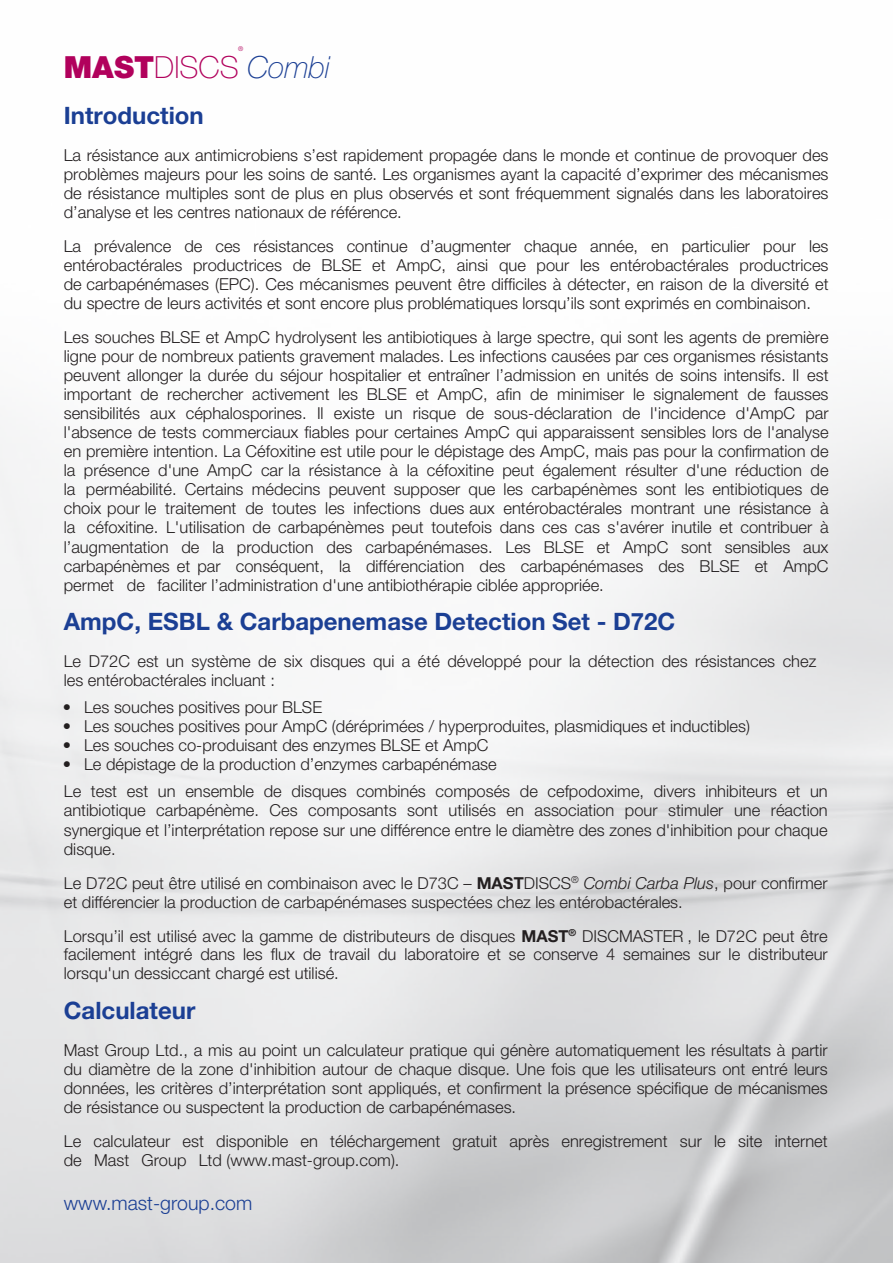
<style>
.page{position:relative;width:893px;height:1263px;background:#fff}
.page>*{position:absolute;margin:0;border:0;box-sizing:border-box;transform-origin:0 0}
.t1{font:100 30.6px "Helvetica Neue";color:#b1015c}
.t2{font:700 24px "Helvetica Neue LT Std";color:#1b3f94}
.t3{font:300 19.5px "Helvetica Neue LT Std";color:#1b3f94}
.Text_-_Body_Text__10{font:300 16.5px/19px "Helvetica Neue LT Std";color:#231f20;text-align:justify}
.t4{font:300 6.45px "Helvetica Neue";color:#b1015c}
.s1{font-weight:900}
.s2{font-style:italic;color:#1b3f94}
.s3{font-weight:700}
.s4{font-style:italic}
</style>
<div class="page">
<p class="t4" style="left:238px;top:45px;width:7px">®</p>
<p class="t1" style="left:64px;top:49px;width:268px"><span class="s1">MAST</span>DISCS <span class="s2">Combi</span></p>
<p class="t2" style="left:64px;top:101px;width:141px">Introduction</p>
<p class="Text_-_Body_Text__10" style="left:64px;top:145px;width:766px">La résistance aux antimicrobiens s’est rapidement propagée dans le monde et continue de provoquer des problèmes majeurs pour les soins de santé. Les organismes ayant la capacité d’exprimer des mécanismes de résistance multiples sont de plus en plus observés et sont fréquemment signalés dans les laboratoires d’analyse et les centres nationaux de référence.</p>
<p class="Text_-_Body_Text__10" style="left:64px;top:236px;width:766px">La prévalence de ces résistances continue d’augmenter chaque année, en particulier pour les entérobactérales productrices de BLSE et AmpC, ainsi que pour les entérobactérales productrices de carbapénémases (EPC). Ces mécanismes peuvent être difficiles à détecter, en raison de la diversité et du spectre de leurs activités et sont encore plus problématiques lorsqu’ils sont exprimés en combinaison.</p>
<p class="Text_-_Body_Text__10" style="left:64px;top:327px;width:766px">Les souches BLSE et AmpC hydrolysent les antibiotiques à large spectre, qui sont les agents de première ligne pour de nombreux patients gravement malades. Les infections causées par ces organismes résistants peuvent allonger la durée du séjour hospitalier et entraîner l’admission en unités de soins intensifs. Il est important de rechercher activement les BLSE et AmpC, afin de minimiser le signalement de fausses sensibilités aux céphalosporines. Il existe un risque de sous-déclaration de l'incidence d'AmpC par l'absence de tests commerciaux fiables pour certaines AmpC qui apparaissent sensibles lors de l'analyse en première intention. La Céfoxitine est utile pour le dépistage des AmpC, mais pas pour la confirmation de la présence d'une AmpC car la résistance à la céfoxitine peut également résulter d'une réduction de la perméabilité. Certains médecins peuvent supposer que les carbapénèmes sont les entibiotiques de choix pour le traitement de toutes les infections dues aux entérobactérales montrant une résistance à la céfoxitine. L'utilisation de carbapénèmes peut toutefois dans ces cas s'avérer inutile et contribuer à l’augmentation de la production des carbapénémases. Les BLSE et AmpC sont sensibles aux carbapénèmes et par conséquent, la différenciation des carbapénémases des BLSE et AmpC permet de faciliter l’administration d'une antibiothérapie ciblée appropriée.</p>
<p class="t2" style="left:64px;top:607px;width:613px">AmpC, ESBL &amp; Carbapenemase Detection Set - D72C</p>
<p class="Text_-_Body_Text__10" style="left:64px;top:652px;width:754px">Le D72C est un système de six disques qui a été développé pour la détection des résistances chez les entérobactérales incluant :</p>
<p class="Text_-_Body_Text__10" style="left:63px;top:697px;width:261px">• Les souches positives pour BLSE</p>
<p class="Text_-_Body_Text__10" style="left:63px;top:716px;width:689px">• Les souches positives pour AmpC (déréprimées / hyperproduites, plasmidiques et inductibles)</p>
<p class="Text_-_Body_Text__10" style="left:63px;top:735px;width:427px">• Les souches co-produisant des enzymes BLSE et AmpC</p>
<p class="Text_-_Body_Text__10" style="left:63px;top:754px;width:435px">• Le dépistage de la production d’enzymes carbapénémase</p>
<p class="Text_-_Body_Text__10" style="left:64px;top:781px;width:765px">Le test est un ensemble de disques combinés composés de cefpodoxime, divers inhibiteurs et un antibiotique carbapénème. Ces composants sont utilisés en association pour stimuler une réaction synergique et l’interprétation repose sur une différence entre le diamètre des zones d'inhibition pour chaque disque.</p>
<p class="Text_-_Body_Text__10" style="left:64px;top:873px;width:765px">Le D72C peut être utilisé en combinaison avec le D73C – <span class="s3">MAST</span>DISCS<sup>®</sup> <span class="s4">Combi Carba Plus</span>, pour confirmer et différencier la production de carbapénémases suspectées chez les entérobactérales.</p>
<p class="Text_-_Body_Text__10" style="left:64px;top:926px;width:765px;line-height:18.3px">Lorsqu’il est utilisé avec la gamme de distributeurs de disques <span class="s3">MAST</span><sup>®</sup> DISCMASTER , le D72C peut être facilement intégré dans les flux de travail du laboratoire et se conserve 4 semaines sur le distributeur lorsqu'un dessiccant chargé est utilisé.</p>
<p class="t2" style="left:64px;top:996px;width:133px">Calculateur</p>
<p class="Text_-_Body_Text__10" style="left:64px;top:1041px;width:765px">Mast Group Ltd., a mis au point un calculateur pratique qui génère automatiquement les résultats à partir du diamètre de la zone d'inhibition autour de chaque disque. Une fois que les utilisateurs ont entré leurs données, les critères d’interprétation sont appliqués, et confirment la présence spécifique de mécanismes de résistance ou suspectent la production de carbapénémases.</p>
<p class="Text_-_Body_Text__10" style="left:64px;top:1131px;width:765px">Le calculateur est disponible en téléchargement gratuit après enregistrement sur le site internet de Mast Group Ltd (www.mast-group.com).</p>
<p class="t3" style="left:64px;top:1191px;width:190px">www.mast-group.com</p>
</div>
